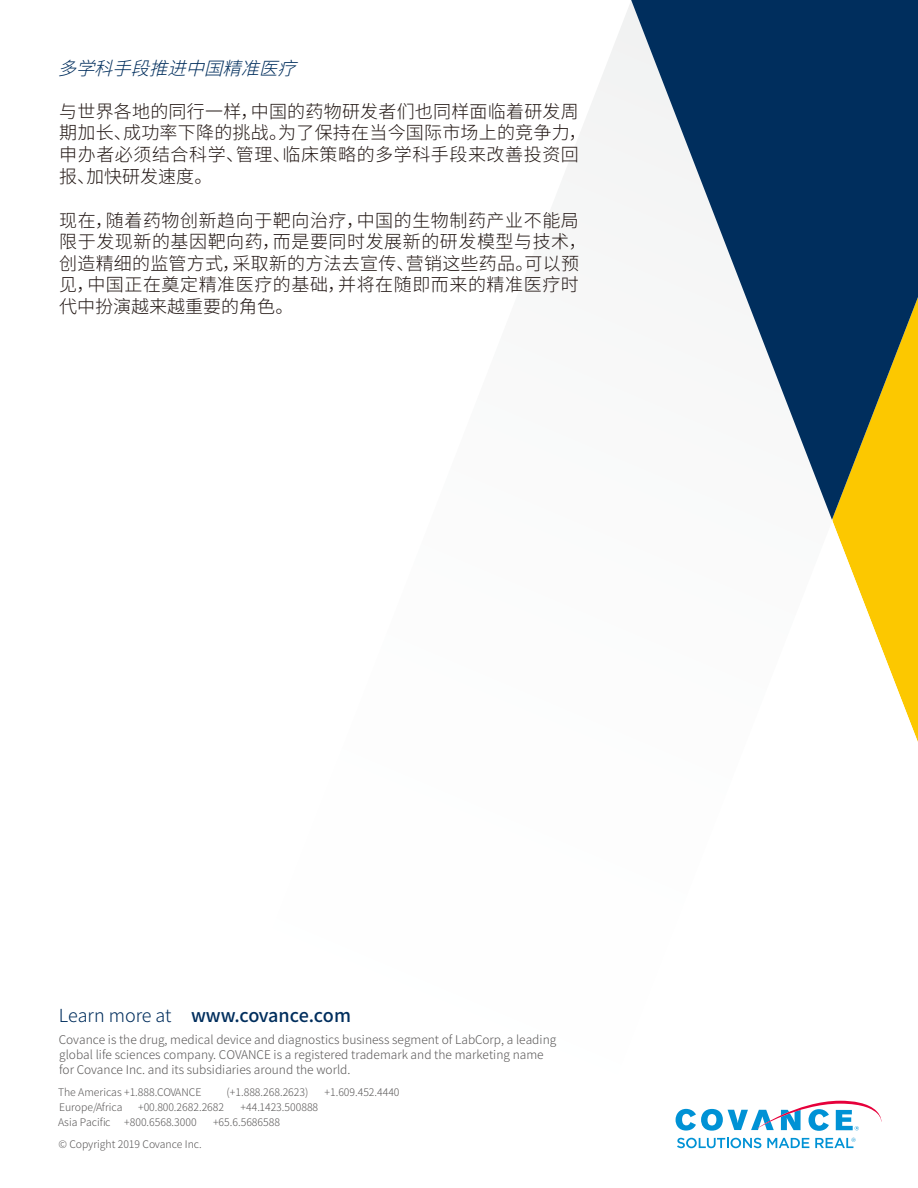
<style>
.page{position:relative;width:918px;height:1188px;background:#fff}
.page>*{position:absolute;margin:0;border:0;box-sizing:border-box;transform-origin:0 0}
.t1{font:italic 300 18.3px "Source Han Sans CN";color:#002e5d}
.t2{font:300 18px/21.6px "Source Han Sans CN";letter-spacing:.03em;color:#231815}
.t3{font:500 18px "Source Han Sans CN";letter-spacing:-.01em;color:#002e5d}
.t4{font:300 18px "Source Han Sans CN";color:#002e5d}
.t5{font:300 12px/15px "Source Han Sans CN";color:#595757}
.t6{font:300 10.5px/15px "Source Han Sans CN";color:#595757}
</style>
<div class="page">
<svg style="left:833px;top:520px;width:85px;height:629px"></svg>
<svg style="left:569px;top:2px;width:264px;height:1147px"></svg>
<svg style="left:677px;top:1138px;width:84px;height:10px"></svg>
<svg style="left:767px;top:1138px;width:42px;height:10px"></svg>
<svg style="left:676px;top:1101px;width:206px;height:30px"></svg>
<svg style="left:815px;top:1138px;width:41px;height:10px"></svg>
<svg style="left:631px;top:0;width:287px;height:520px;fill:#002e5d"></svg>
<p class="t1" style="left:58px;top:58px;width:252px">多学科手段推进中国精准医疗</p>
<p class="t2" style="left:59px;top:101px;width:529px">与世界各地的同行一样，中国的药物研发者们也同样面临着研发周期加长、成功率下降的挑战。为了保持在当今国际市场上的竞争力，申办者必须结合科学、管理、临床策略的多学科手段来改善投资回报、加快研发速度。</p>
<p class="t2" style="left:59px;top:210px;width:529px">现在，随着药物创新趋向于靶向治疗，中国的生物制药产业不能局限于发现新的基因靶向药，而是要同时发展新的研发模型与技术，创造精细的监管方式，采取新的方法去宣传、营销这些药品。可以预见，中国正在奠定精准医疗的基础，并将在随即而来的精准医疗时代中扮演越来越重要的角色。</p>
<p class="t4" style="left:59px;top:1005px;width:114px">Learn more at</p>
<p class="t5" style="left:59px;top:1033px;width:499px">Covance is the drug, medical device and diagnostics business segment of LabCorp, a leading global life sciences company. COVANCE is a registered trademark and the marketing name for Covance Inc. and its subsidiaries around the world.</p>
<p class="t6" style="left:58px;top:1085px;width:145px">The Americas +1.888.COVANCE<br>Europe/Africa<br>Asia Pacific</p>
<p class="t6" style="left:59px;top:1137px;width:145px">© Copyright 2019 Covance Inc.</p>
<p class="t3" style="left:191px;top:1005px;width:161px">www.covance.com</p>
<p class="t6" style="left:227px;top:1085px;width:83px">(+1.888.268.2623)</p>
<p class="t6" style="left:324px;top:1085px;width:77px">+1.609.452.4440</p>
<p class="t6" style="left:138px;top:1100px;width:88px">+00.800.2682.2682</p>
<p class="t6" style="left:240px;top:1100px;width:79px">+44.1423.500888</p>
<p class="t6" style="left:124px;top:1115px;width:74px">+800.6568.3000</p>
<p class="t6" style="left:213px;top:1115px;width:69px">+65.6.5686588</p>
</div>
